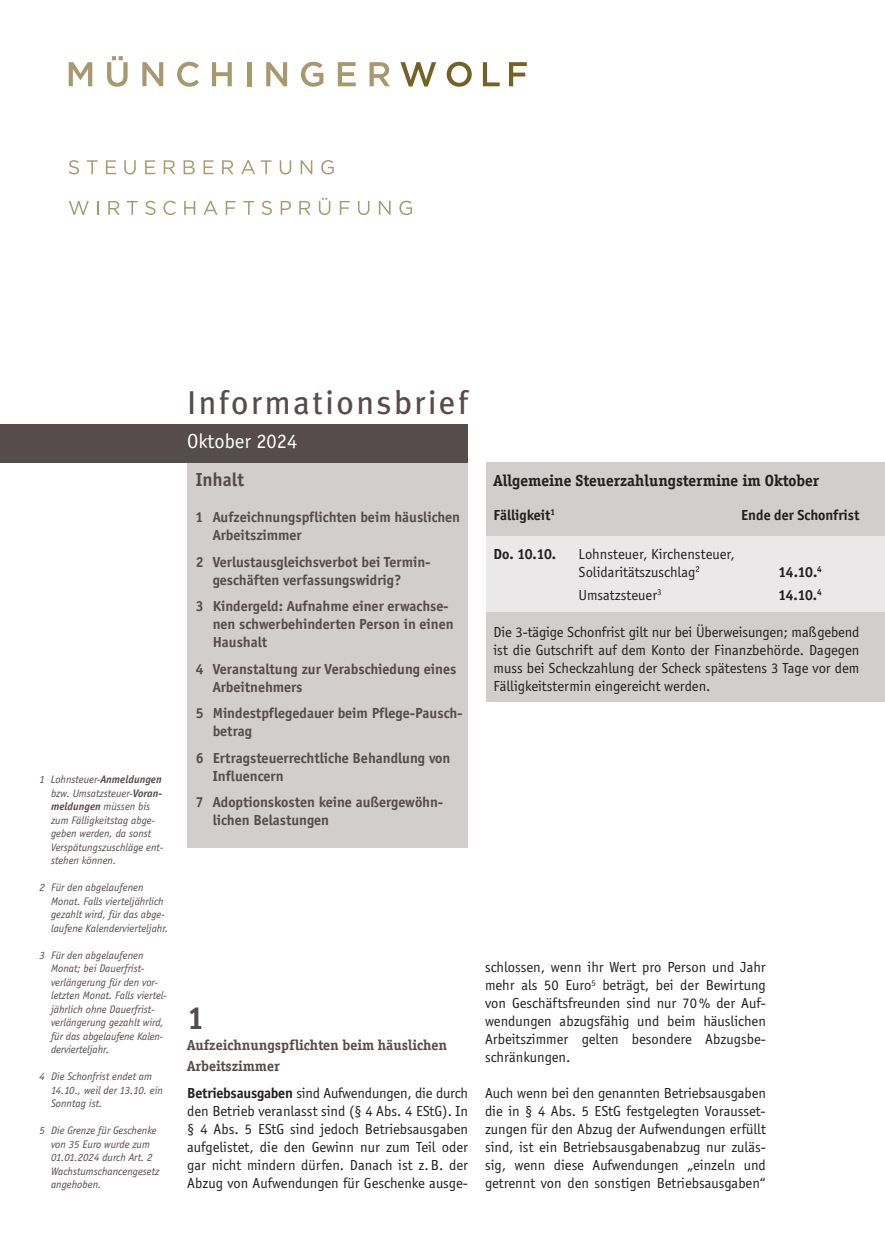
<style>
.page{position:relative;width:885px;height:1259px;background:#fff}
.page>*{position:absolute;margin:0;border:0;box-sizing:border-box;transform-origin:0 0}
.t1{font:33px "Meta Plus";letter-spacing:.075em;color:#554c4b}
.t2{font:700 33px "Officina Serif";color:#554c4b}
.t3{font:21px "Officina Sans";color:#fff}
.t4{font:700 19.5px "Officina Sans";color:#554c4b}
.t5{font:700 16.5px "Officina Serif";color:#231f20}
.t6{font:15px/18px "Officina Sans";color:#231f20;text-align:justify}
.t7{font:700 15px/18px "Officina Sans";color:#554c4b}
.t8{font:700 15px "Officina Sans";color:#231f20}
.t9{font:700 15px/21px "Officina Serif";color:#554c4b}
.t10{font:italic 11.25px/13.5px "Officina Sans";color:#554c4b}
.s1{font-weight:700}
</style>
<div class="page">
<svg style="left:69px;top:62px;width:23px;height:24px"></svg>
<svg style="left:107px;top:56px;width:21px;height:31px"></svg>
<svg style="left:142px;top:62px;width:21px;height:24px"></svg>
<svg style="left:177px;top:62px;width:22px;height:25px"></svg>
<svg style="left:212px;top:62px;width:20px;height:24px"></svg>
<hr style="left:247px;top:62px;width:4px;height:24px;background:#a7986d">
<svg style="left:266px;top:62px;width:21px;height:24px"></svg>
<svg style="left:301px;top:62px;width:22px;height:25px"></svg>
<svg style="left:338px;top:62px;width:18px;height:24px"></svg>
<svg style="left:369px;top:62px;width:21px;height:24px"></svg>
<svg style="left:400px;top:62px;width:36px;height:24px"></svg>
<svg style="left:446px;top:62px;width:25px;height:25px"></svg>
<svg style="left:483px;top:62px;width:16px;height:24px"></svg>
<svg style="left:509px;top:62px;width:17px;height:24px"></svg>
<svg style="left:69px;top:160px;width:10px;height:14px"></svg>
<svg style="left:87px;top:160px;width:11px;height:14px"></svg>
<svg style="left:106px;top:160px;width:10px;height:14px"></svg>
<svg style="left:124px;top:160px;width:12px;height:14px"></svg>
<svg style="left:145px;top:160px;width:10px;height:14px"></svg>
<svg style="left:164px;top:160px;width:11px;height:14px"></svg>
<svg style="left:183px;top:160px;width:12px;height:14px"></svg>
<svg style="left:203px;top:160px;width:10px;height:14px"></svg>
<svg style="left:222px;top:160px;width:11px;height:14px"></svg>
<svg style="left:241px;top:160px;width:14px;height:14px"></svg>
<svg style="left:261px;top:160px;width:10px;height:14px"></svg>
<svg style="left:280px;top:160px;width:11px;height:14px"></svg>
<svg style="left:300px;top:160px;width:12px;height:14px"></svg>
<svg style="left:321px;top:160px;width:13px;height:14px"></svg>
<svg style="left:69px;top:201px;width:20px;height:14px"></svg>
<svg style="left:97px;top:201px;width:2px;height:14px"></svg>
<svg style="left:108px;top:201px;width:12px;height:14px"></svg>
<svg style="left:127px;top:201px;width:11px;height:14px"></svg>
<svg style="left:145px;top:201px;width:10px;height:14px"></svg>
<svg style="left:163px;top:201px;width:13px;height:14px"></svg>
<svg style="left:184px;top:201px;width:11px;height:14px"></svg>
<svg style="left:203px;top:201px;width:14px;height:14px"></svg>
<svg style="left:226px;top:201px;width:9px;height:14px"></svg>
<svg style="left:243px;top:201px;width:11px;height:14px"></svg>
<svg style="left:261px;top:201px;width:11px;height:14px"></svg>
<svg style="left:280px;top:201px;width:11px;height:14px"></svg>
<svg style="left:299px;top:201px;width:12px;height:14px"></svg>
<svg style="left:319px;top:198px;width:11px;height:17px"></svg>
<svg style="left:340px;top:201px;width:9px;height:14px"></svg>
<svg style="left:358px;top:201px;width:11px;height:14px"></svg>
<svg style="left:379px;top:201px;width:11px;height:14px"></svg>
<svg style="left:399px;top:201px;width:13px;height:14px"></svg>
<div style="left:187px;top:462px;width:281px;height:385px;background:#d2cecd"></div>
<div style="left:0;top:424px;width:468px;height:38px;background:#554c4b"></div>
<div style="left:468px;top:462px;width:416px;height:240px;background:#d2cecd"></div>
<div style="left:485px;top:536px;width:399px;height:76px;background:#eae8e8"></div>
<div style="left:468px;top:421px;width:17px;height:374px;background:#fff"></div>
<p class="t10" style="left:51px;top:773px;width:114px;text-indent:-12px">1 Lohnsteuer-<span class="s1">Anmeldungen </span>bzw. Umsatzsteuer-<span class="s1">Voran&shy;meldungen</span> müssen bis zum Fälligkeitstag abge&shy;geben werden, da sonst<br>Verspätungszuschläge ent&shy;stehen können.</p>
<p class="t10" style="left:51px;top:881px;width:119px;text-indent:-12px">2 Für den abgelaufenen<br>Monat. Falls vierteljährlich gezahlt wird, für das abge&shy;laufene Kalendervierteljahr.</p>
<p class="t10" style="left:51px;top:949px;width:117px;text-indent:-12px">3 Für den abgelaufenen<br>Monat; bei Dauerfrist&shy;verlängerung für den vor&shy;letzten Monat. Falls viertel&shy;jährlich ohne Dauerfrist&shy;verlängerung gezahlt wird, für das abgelaufene Kalen&shy;dervierteljahr.</p>
<p class="t10" style="left:51px;top:1070px;width:113px;text-indent:-12px">4 Die Schonfrist endet am<br>14.10., weil der 13.10. ein<br>Sonntag ist.</p>
<p class="t10" style="left:51px;top:1124px;width:110px;text-indent:-12px">5 Die Grenze für Geschenke von 35 Euro wurde zum<br>01.01.2024 durch Art. 2<br>Wachstumschancengesetz angehoben.</p>
<h1 class="t1" style="left:187px;top:383px;width:282px">Informationsbrief</h1>
<h2 class="t3" style="left:187px;top:433px;width:111px">Oktober 2024</h2>
<h3 class="t4" style="left:196px;top:472px;width:50px">Inhalt</h3>
<p class="t7" style="left:213px;top:509px;width:249px;text-indent:-17px">1 Aufzeichnungspflichten beim häuslichen<br>Arbeitszimmer</p>
<p class="t7" style="left:213px;top:554px;width:219px;text-indent:-17px">2 Verlustausgleichsverbot bei Termin&shy;geschäften verfassungswidrig?</p>
<p class="t7" style="left:213px;top:598px;width:242px;text-indent:-17px">3 Kindergeld: Aufnahme einer erwachse&shy;nen schwerbehinderten Person in einen<br>Haushalt</p>
<p class="t7" style="left:213px;top:661px;width:245px;text-indent:-17px">4 Veranstaltung zur Verabschiedung eines<br>Arbeitnehmers</p>
<p class="t7" style="left:213px;top:705px;width:251px;text-indent:-17px">5 Mindestpflegedauer beim Pflege-Pausch&shy;betrag</p>
<p class="t7" style="left:213px;top:750px;width:239px;text-indent:-17px">6 Ertragsteuerrechtliche Behandlung von<br>Influencern</p>
<p class="t7" style="left:213px;top:794px;width:232px;text-indent:-17px">7 Adoptionskosten keine außergewöhn&shy;lichen Belastungen</p>
<p class="t5" style="left:493px;top:474px;width:327px">Allgemeine Steuerzahlungstermine im Oktober</p>
<p class="t8" style="left:493px;top:509px;width:63px">Fälligkeit<sup>1</sup></p>
<p class="t8" style="left:741px;top:509px;width:120px">Ende der Schonfrist</p>
<p class="t8" style="left:493px;top:548px;width:64px">Do. 10.10.</p>
<p class="t6" style="left:578px;top:546px;width:158px">Lohnsteuer, Kirchensteuer,<br>Solidaritätszuschlag<sup>2</sup></p>
<p class="t8" style="left:778px;top:566px;width:45px">14.10.<sup>4</sup></p>
<p class="t6" style="left:578px;top:587px;width:84px">Umsatzsteuer<sup>3</sup></p>
<p class="t8" style="left:778px;top:589px;width:45px">14.10.<sup>4</sup></p>
<p class="t6" style="left:493px;top:623px;width:367px">Die 3-tägige Schonfrist gilt nur bei Überweisungen; maßgebend ist die Gutschrift auf dem Konto der Finanzbehörde. Dagegen muss bei Scheckzahlung der Scheck spätestens 3 Tage vor dem Fälligkeitstermin eingereicht werden.</p>
<h1 class="t2" style="left:187px;top:1005px;width:19px">1</h1>
<p class="t9" style="left:187px;top:1035px;width:261px">Aufzeichnungspflichten beim häuslichen<br>Arbeitszimmer</p>
<p class="t6" style="left:187px;top:1085px;width:282px"><span class="s1">Betriebsausgaben</span> sind Aufwendungen, die durch den Betrieb veranlasst sind (§ 4 Abs. 4 EStG). In § 4 Abs. 5 EStG sind jedoch Betriebsausgaben aufgelistet, die den Gewinn nur zum Teil oder gar nicht mindern dürfen. Danach ist z. B. der Abzug von Aufwendungen für Geschenke ausge-</p>
<p class="t6" style="left:485px;top:959px;width:282px">schlossen, wenn ihr Wert pro Person und Jahr mehr als 50 Euro<sup>5</sup> beträgt, bei der Bewirtung von Geschäftsfreunden sind nur 70 % der Auf&shy;wendungen abzugsfähig und beim häuslichen Arbeitszimmer gelten besondere Abzugsbe&shy;schränkungen.</p>
<p class="t6" style="left:485px;top:1085px;width:282px">Auch wenn bei den genannten Betriebsausgaben die in § 4 Abs. 5 EStG festgelegten Vorausset&shy;zungen für den Abzug der Aufwendungen erfüllt sind, ist ein Betriebsausgabenabzug nur zuläs&shy;sig, wenn diese Aufwendungen „einzeln und getrennt von den sonstigen Betriebsausgaben“</p>
</div>
